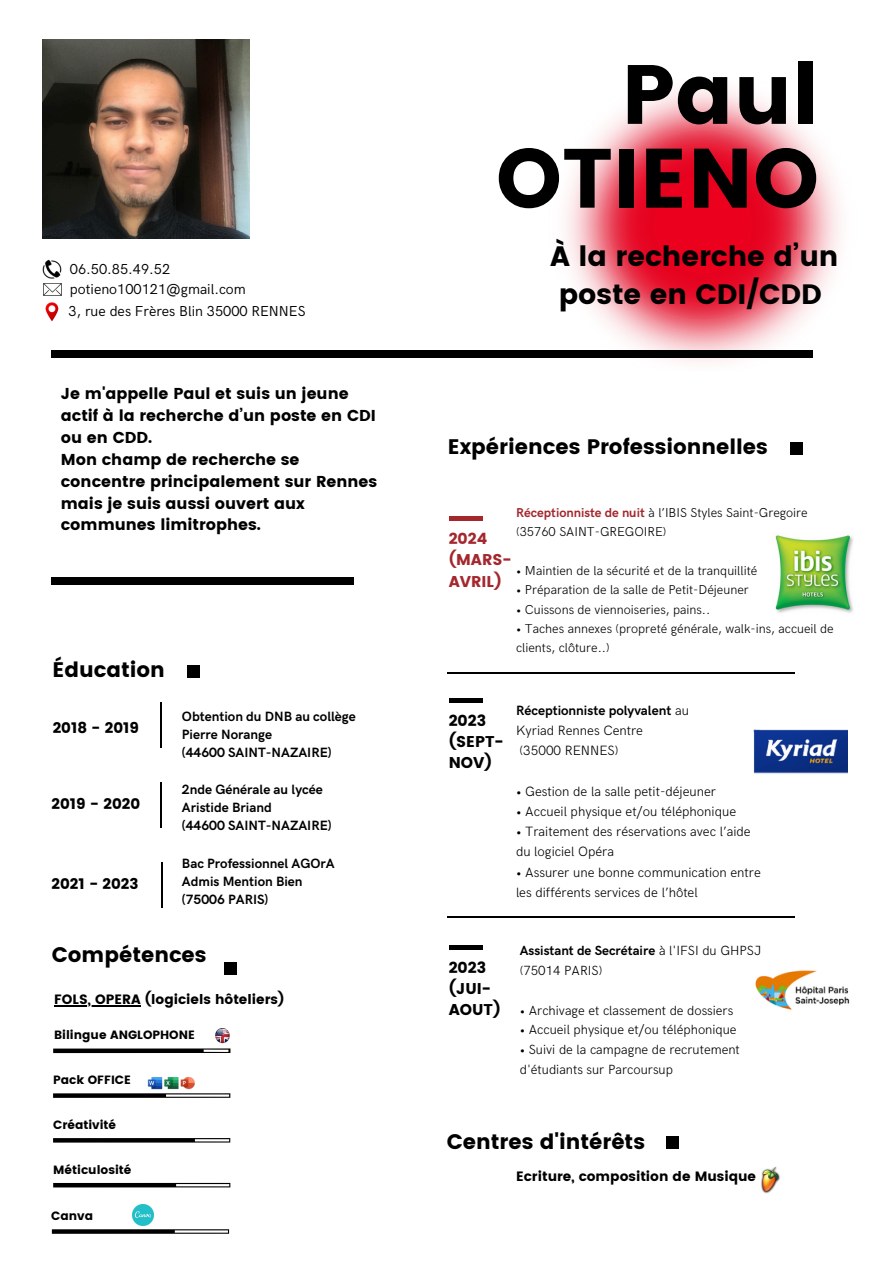
<style>
.page{position:relative;width:894px;height:1264px;background:#fff}
.page>*{position:absolute;margin:0;border:0;box-sizing:border-box;transform-origin:0 0}
.t1{font:83.7px/83.7px "Poppins";color:#000;text-align:right}
.t2{font:27.9px/38.2px "Poppins";color:#000;text-align:center}
.t3{font:21px "Poppins";color:#000}
.t4{font:15.75px/21.8px "Poppins";color:#000}
.t5{font:15.6px/21.3px "Poppins";color:#000}
.t6{font:15.6px/21.3px "Poppins";color:#a4272e}
.t7{font:15px "Poppins";color:#000}
.t8{font:14.4px/20.1px "HK Grotesk";color:#000}
.t9{font:300 13.5px/20.2px "HK Grotesk";color:#000}
.t10{font:700 13.5px/18px "HK Grotesk";color:#000}
.t11{font:13.5px "Poppins";color:#000}
.t12{font:300 13.35px/20px "HK Grotesk";color:#000}
.t13{font:300 12.9px/19.4px "HK Grotesk";color:#000}
.t14{font:12px "Poppins";color:#000}
.s1{font-weight:700;color:#a4272e}
.s2{font-weight:300}
.s3{font-weight:700}
</style>
<div class="page">
<img style="left:43px;top:39px;width:207px;height:199px">
<img style="left:566px;top:88px;width:274px;height:274px">
<div style="left:51px;top:350px;width:761px;height:8px;background:#000"></div>
<div style="left:51px;top:576px;width:303px;height:8px;background:#000"></div>
<hr style="left:447px;top:672px;width:348px;height:1px;background:#000">
<hr style="left:447px;top:916px;width:348px;height:1px;background:#000">
<hr style="left:161px;top:782px;width:1px;height:45px;background:#000">
<hr style="left:161px;top:862px;width:1px;height:45px;background:#000">
<hr style="left:160px;top:702px;width:1px;height:45px;background:#000">
<img style="left:215px;top:1028px;width:15px;height:16px">
<div style="left:224px;top:962px;width:12px;height:13px;background:#000"></div>
<div style="left:53px;top:1048px;width:177px;height:5px;background:#000"></div>
<hr style="left:204px;top:1049px;width:24px;height:2px;background:#fff">
<svg style="left:53px;top:1093px;width:177px;height:4px"></svg>
<hr style="left:166px;top:1094px;width:63px;height:2px;background:#fff">
<img style="left:148px;top:1077px;width:47px;height:21px">
<svg style="left:53px;top:1138px;width:177px;height:4px"></svg>
<hr style="left:195px;top:1139px;width:34px;height:2px;background:#fff">
<div style="left:53px;top:1182px;width:177px;height:5px;background:#000"></div>
<hr style="left:176px;top:1183px;width:53px;height:3px;background:#fff">
<img style="left:761px;top:1166px;width:19px;height:27px">
<img style="left:42px;top:259px;width:19px;height:37px">
<div style="left:666px;top:1136px;width:13px;height:13px;background:#000"></div>
<div style="left:187px;top:665px;width:12px;height:12px;background:#000"></div>
<div style="left:789px;top:442px;width:13px;height:12px;background:#000"></div>
<img style="left:45px;top:302px;width:14px;height:20px">
<div style="left:448px;top:698px;width:34px;height:5px;background:#000"></div>
<img style="left:753px;top:729px;width:94px;height:45px">
<img style="left:132px;top:1204px;width:21px;height:21px">
<svg style="left:52px;top:1229px;width:177px;height:4px"></svg>
<hr style="left:175px;top:1230px;width:53px;height:2px;background:#fff">
<div style="left:448px;top:945px;width:34px;height:5px;background:#000"></div>
<img style="left:755px;top:970px;width:95px;height:40px">
<div style="left:448px;top:516px;width:34px;height:5px;background:#a4272e"></div>
<img style="left:775px;top:535px;width:78px;height:78px">
<hr style="left:54px;top:1005px;width:87px;height:1px;background:#000">
<p class="t8" style="left:70px;top:260px;width:177px">06.50.85.49.52 potieno100121@gmail.com</p>
<p class="t8" style="left:69px;top:301px;width:238px">3, rue des Frères Blin 35000 RENNES</p>
<p class="t4" style="left:61px;top:383px;width:318px">Je m'appelle Paul et suis un jeune actif à la recherche d’un poste en CDI ou en CDD.<br>Mon champ de recherche se concentre principalement sur Rennes mais je suis aussi ouvert aux communes limitrophes.</p>
<h6 class="t3" style="left:52px;top:657px;width:114px">Éducation</h6>
<p class="t7" style="left:53px;top:719px;width:88px">2018 - 2019</p>
<p class="t7" style="left:52px;top:795px;width:90px">2019 - 2020</p>
<h5 class="t7" style="left:52px;top:874px;width:88px">2021 - 2023</h5>
<p class="t10" style="left:182px;top:708px;width:175px">Obtention du DNB au collège<br>Pierre Norange</p>
<p class="t10" style="left:182px;top:744px;width:151px">(44600 SAINT-NAZAIRE)</p>
<h4 class="t10" style="left:182px;top:780px;width:142px">2nde Générale au lycée<br>Aristide Briand</h4>
<p class="t10" style="left:182px;top:816px;width:151px">(44600 SAINT-NAZAIRE)</p>
<p class="t10" style="left:182px;top:854px;width:154px">Bac Professionnel AGOrA<br>Admis Mention Bien</p>
<h3 class="t10" style="left:182px;top:890px;width:88px">(75006 PARIS)</h3>
<p class="t3" style="left:52px;top:942px;width:156px">Compétences</p>
<p class="t11" style="left:54px;top:991px;width:232px">FOLS, OPERA (logiciels hôteliers)</p>
<p class="t14" style="left:54px;top:1027px;width:142px">Bilingue ANGLOPHONE</p>
<p class="t14" style="left:53px;top:1073px;width:79px">Pack OFFICE</p>
<p class="t14" style="left:53px;top:1118px;width:64px">Créativité</p>
<p class="t14" style="left:53px;top:1162px;width:80px">Méticulosité</p>
<p class="t14" style="left:51px;top:1208px;width:43px">Canva</p>
<h5 class="t1" style="left:496px;top:53px;width:324px">Paul<br>OTIENO</h5>
<p class="t2" style="left:550px;top:237px;width:290px">À la recherche d’un poste en CDI/CDD</p>
<p class="t3" style="left:447px;top:434px;width:321px">Expériences Professionnelles</p>
<p class="t13" style="left:516px;top:503px;width:293px"><span class="s1">Réceptionniste de nuit</span> à l’IBIS Styles Saint-Gregoire (35760 SAINT-GREGOIRE)</p>
<h4 class="t13" style="left:516px;top:561px;width:242px">• Maintien de la sécurité et de la tranquillité</h4>
<h3 class="t13" style="left:516px;top:580px;width:234px">• Préparation de la salle de Petit-Déjeuner</h3>
<p class="t13" style="left:516px;top:600px;width:196px">• Cuissons de viennoiseries, pains..</p>
<p class="t13" style="left:516px;top:619px;width:319px">• Taches annexes (propreté générale, walk-ins, accueil de clients, clôture..)</p>
<p class="t6" style="left:448px;top:528px;width:64px">2024 (MARS-<br>AVRIL)</p>
<p class="t5" style="left:448px;top:709px;width:56px">2023 (SEPT-<br>NOV)</p>
<p class="t10" style="left:516px;top:701px;width:175px">Réceptionniste polyvalent <span class="s2">au</span></p>
<h4 class="t9" style="left:516px;top:720px;width:128px">Kyriad Rennes Centre</h4>
<h3 class="t9" style="left:519px;top:741px;width:100px">(35000 RENNES)</h3>
<p class="t9" style="left:516px;top:781px;width:201px">• Gestion de la salle petit-déjeuner</p>
<p class="t9" style="left:516px;top:801px;width:221px">• Accueil physique et/ou téléphonique</p>
<p class="t9" style="left:516px;top:822px;width:236px">• Traitement des réservations avec l’aide du logiciel Opéra</p>
<p class="t9" style="left:516px;top:862px;width:246px">• Assurer une bonne communication entre les différents services de l’hôtel</p>
<p class="t5" style="left:448px;top:956px;width:53px">2023 (JUI-<br>AOUT)</p>
<p class="t12" style="left:519px;top:940px;width:243px"><span class="s3">Assistant de Secrétaire</span> à l'IFSI du GHPSJ (75014 PARIS)</p>
<p class="t12" style="left:519px;top:1000px;width:215px">• Archivage et classement de dossiers</p>
<p class="t12" style="left:519px;top:1020px;width:218px">• Accueil physique et/ou téléphonique</p>
<p class="t12" style="left:519px;top:1040px;width:221px">• Suivi de la campagne de recrutement d'étudiants sur Parcoursup</p>
<p class="t3" style="left:446px;top:1129px;width:200px">Centres d'intérêts</p>
<p class="t11" style="left:516px;top:1168px;width:241px">Ecriture, composition de Musique</p>
</div>
